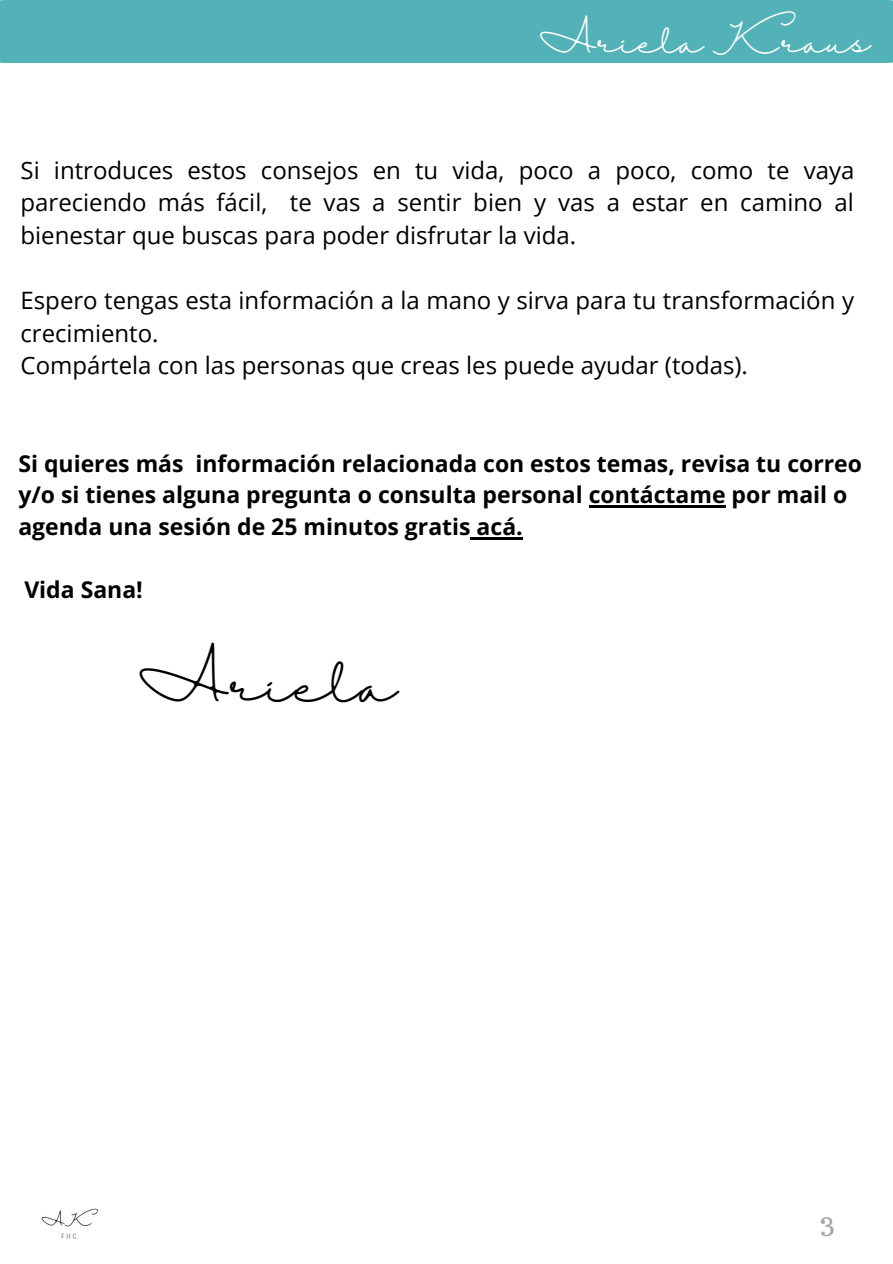
<style>
.page{position:relative;width:893px;height:1264px;background:#fff}
.page>*{position:absolute;margin:0;border:0;box-sizing:border-box;transform-origin:0 0}
.t1{font:45px "Halimun";color:#000}
.t2{font:28.5px "Halimun";color:#fff}
.t3{font:27.15px "Trocchi";color:#a6a6a6}
.t4{font:24px/32.5px "Open Sans";color:#000;text-align:justify}
.t5{font:700 22.95px/31.5px "Open Sans";color:#000}
</style>
<div class="page">
<img style="left:41px;top:1208px;width:57px;height:31px">
<div style="left:0;top:0;width:892px;height:63px;background:#53b2b8"></div>
<hr style="left:588px;top:505px;width:137px;height:3px;background:#000">
<hr style="left:470px;top:537px;width:52px;height:2px;background:#000">
<p class="t2" style="left:539px;top:26px;width:333px">Ariela Kraus</p>
<p class="t4" style="left:21px;top:153px;width:835px">Si introduces estos consejos en tu vida, poco a poco, como te vaya pareciendo más fácil, te vas a sentir bien y vas a estar en camino al bienestar que buscas para poder disfrutar la vida.</p>
<p class="t4" style="left:21px;top:283px;width:835px;text-align:left">Espero tengas esta información a la mano y sirva para tu transformación y crecimiento.<br>Compártela con las personas que creas les puede ayudar (todas).</p>
<p class="t5" style="left:18px;top:447px;width:845px">Si quieres más información relacionada con estos temas, revisa tu correo y/o si tienes alguna pregunta o consulta personal contáctame por mail o agenda una sesión de 25 minutos gratis acá.</p>
<p class="t5" style="left:24px;top:573px;width:120px">Vida Sana!</p>
<h1 class="t1" style="left:137px;top:660px;width:262px">Ariela</h1>
<p class="t3" style="left:820px;top:1203px;width:16px">3</p>
</div>
